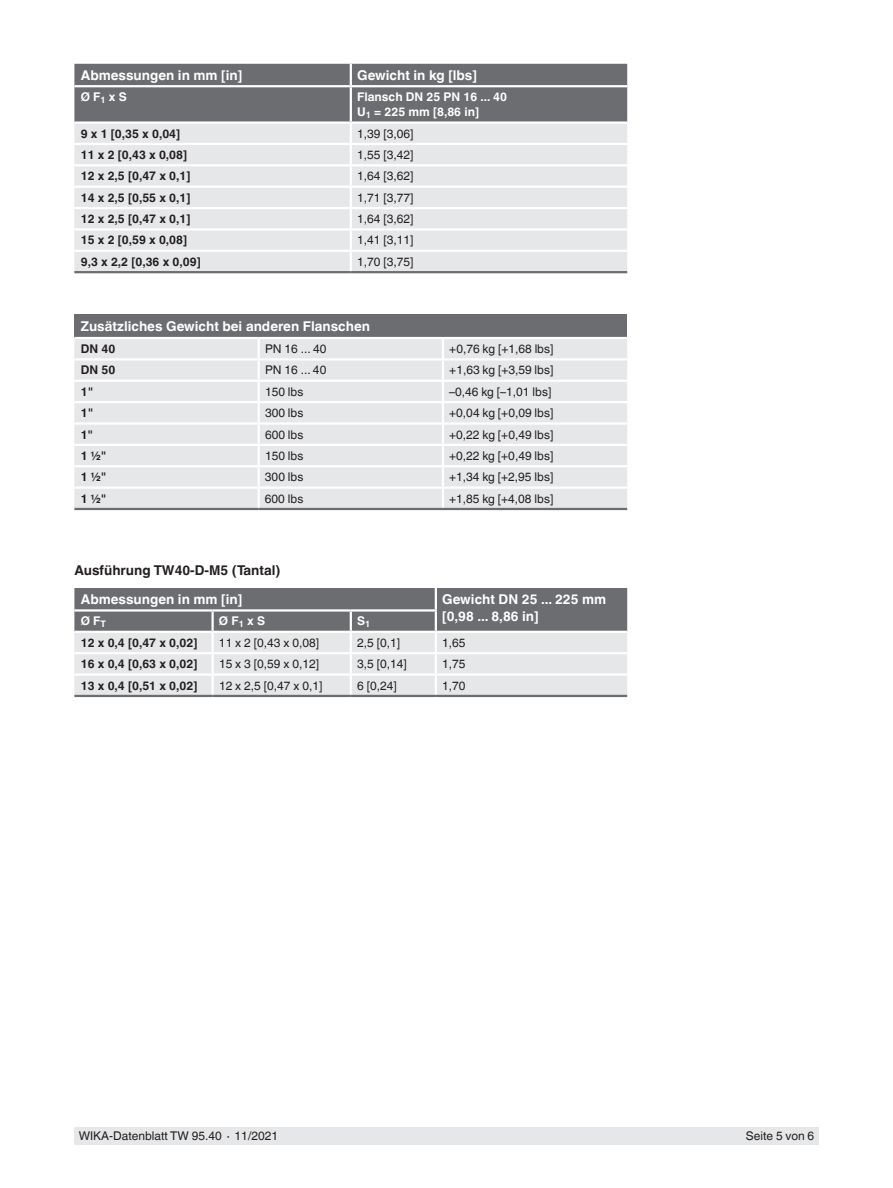
<style>
.page{position:relative;width:893px;height:1188px;background:#fff}
.page>*{position:absolute;margin:0;border:0;box-sizing:border-box;transform-origin:0 0}
.t1{font:700 13.5px/16.5px "Helvetica World";color:#fff}
.t2{font:700 13.5px "Helvetica World";color:#231f20}
.t3{font:12px "Helvetica World";color:#231f20}
.t4{font:700 12px "Helvetica World";color:#231f20}
.t5{font:700 12px/15px "Helvetica World";color:#fff}
</style>
<div class="page">
<div style="left:74px;top:1128px;width:745px;height:17px;background:#e6e7e9"></div>
<div style="left:74px;top:166px;width:553px;height:105px;background:#e6e7e9"></div>
<svg style="left:74px;top:64px;width:553px;height:100px;background:#a1a2a5"></svg>
<hr style="left:351px;top:186px;width:276px;height:2px;background:#fff">
<hr style="left:351px;top:207px;width:276px;height:2px;background:#fff">
<hr style="left:351px;top:228px;width:276px;height:3px;background:#fff">
<hr style="left:351px;top:250px;width:276px;height:2px;background:#fff">
<hr style="left:350px;top:64px;width:2px;height:21px;background:#fff">
<hr style="left:351px;top:271px;width:276px;height:2px;background:#6c6d70">
<hr style="left:74px;top:85px;width:277px;height:2px;background:#fff">
<hr style="left:74px;top:121px;width:277px;height:3px;background:#fff">
<hr style="left:74px;top:143px;width:277px;height:2px;background:#fff">
<hr style="left:350px;top:166px;width:2px;height:20px;background:#fff">
<hr style="left:74px;top:186px;width:277px;height:2px;background:#fff">
<hr style="left:74px;top:207px;width:277px;height:2px;background:#fff">
<hr style="left:74px;top:228px;width:277px;height:3px;background:#fff">
<hr style="left:74px;top:250px;width:277px;height:2px;background:#fff">
<svg style="left:350px;top:188px;width:2px;height:83px"></svg>
<hr style="left:74px;top:271px;width:277px;height:2px;background:#6c6d70">
<div style="left:74px;top:315px;width:553px;height:23px;background:#6c6d70"></div>
<div style="left:74px;top:339px;width:553px;height:169px;background:#e6e7e9"></div>
<hr style="left:74px;top:358px;width:185px;height:3px;background:#fff">
<hr style="left:259px;top:358px;width:184px;height:3px;background:#fff">
<hr style="left:443px;top:358px;width:184px;height:3px;background:#fff">
<hr style="left:74px;top:380px;width:185px;height:2px;background:#fff">
<hr style="left:259px;top:380px;width:184px;height:2px;background:#fff">
<hr style="left:443px;top:380px;width:184px;height:2px;background:#fff">
<hr style="left:74px;top:401px;width:185px;height:2px;background:#fff">
<hr style="left:259px;top:401px;width:184px;height:2px;background:#fff">
<hr style="left:443px;top:401px;width:184px;height:2px;background:#fff">
<hr style="left:74px;top:422px;width:185px;height:3px;background:#fff">
<hr style="left:259px;top:422px;width:184px;height:3px;background:#fff">
<hr style="left:443px;top:422px;width:184px;height:3px;background:#fff">
<hr style="left:74px;top:444px;width:185px;height:2px;background:#fff">
<hr style="left:259px;top:444px;width:184px;height:2px;background:#fff">
<hr style="left:443px;top:444px;width:184px;height:2px;background:#fff">
<hr style="left:74px;top:465px;width:185px;height:2px;background:#fff">
<hr style="left:259px;top:465px;width:184px;height:2px;background:#fff">
<hr style="left:443px;top:465px;width:184px;height:2px;background:#fff">
<hr style="left:74px;top:486px;width:185px;height:3px;background:#fff">
<hr style="left:259px;top:486px;width:184px;height:3px;background:#fff">
<svg style="left:258px;top:339px;width:2px;height:169px"></svg>
<hr style="left:443px;top:486px;width:184px;height:3px;background:#fff">
<svg style="left:442px;top:339px;width:2px;height:169px"></svg>
<hr style="left:74px;top:337px;width:185px;height:2px;background:#fff">
<hr style="left:259px;top:337px;width:184px;height:2px;background:#fff">
<hr style="left:443px;top:337px;width:184px;height:2px;background:#fff">
<hr style="left:74px;top:508px;width:185px;height:2px;background:#6c6d70">
<hr style="left:259px;top:508px;width:184px;height:2px;background:#6c6d70">
<hr style="left:443px;top:508px;width:184px;height:2px;background:#6c6d70">
<hr style="left:74px;top:695px;width:139px;height:2px;background:#6c6d70">
<hr style="left:213px;top:695px;width:138px;height:2px;background:#6c6d70">
<hr style="left:351px;top:695px;width:85px;height:2px;background:#6c6d70">
<hr style="left:436px;top:695px;width:191px;height:2px;background:#6c6d70">
<svg style="left:74px;top:588px;width:553px;height:108px;background:#b8b9bb"></svg>
<hr style="left:436px;top:631px;width:191px;height:2px;background:#fff">
<p class="t1" style="left:81px;top:67px;width:163px">Abmessungen in mm [in]</p>
<p class="t1" style="left:357px;top:67px;width:121px">Gewicht in kg [lbs]</p>
<p class="t5" style="left:81px;top:90px;width:48px">Ø F<sub>1</sub> x S</p>
<p class="t5" style="left:357px;top:90px;width:151px">Flansch DN 25 PN 16 ... 40<br>U<sub>1</sub> = 225 mm [8,86 in]</p>
<p class="t4" style="left:81px;top:126px;width:101px">9 x 1 [0,35 x 0,04]</p>
<p class="t3" style="left:357px;top:126px;width:58px">1,39 [3,06]</p>
<p class="t4" style="left:81px;top:148px;width:108px">11 x 2 [0,43 x 0,08]</p>
<p class="t3" style="left:357px;top:148px;width:58px">1,55 [3,42]</p>
<p class="t4" style="left:81px;top:169px;width:111px">12 x 2,5 [0,47 x 0,1]</p>
<p class="t3" style="left:357px;top:169px;width:58px">1,64 [3,62]</p>
<p class="t4" style="left:81px;top:191px;width:111px">14 x 2,5 [0,55 x 0,1]</p>
<p class="t3" style="left:357px;top:191px;width:58px">1,71 [3,77]</p>
<p class="t4" style="left:81px;top:212px;width:111px">12 x 2,5 [0,47 x 0,1]</p>
<p class="t3" style="left:357px;top:212px;width:58px">1,64 [3,62]</p>
<p class="t4" style="left:81px;top:233px;width:108px">15 x 2 [0,59 x 0,08]</p>
<p class="t3" style="left:357px;top:233px;width:58px">1,41 [3,11]</p>
<p class="t4" style="left:81px;top:255px;width:121px">9,3 x 2,2 [0,36 x 0,09]</p>
<p class="t3" style="left:357px;top:255px;width:58px">1,70 [3,75]</p>
<p class="t1" style="left:81px;top:318px;width:291px">Zusätzliches Gewicht bei anderen Flanschen</p>
<p class="t4" style="left:81px;top:342px;width:36px">DN 40</p>
<p class="t3" style="left:265px;top:342px;width:63px">PN 16 ... 40</p>
<p class="t3" style="left:449px;top:342px;width:106px">+0,76 kg [+1,68 lbs]</p>
<p class="t4" style="left:81px;top:363px;width:36px">DN 50</p>
<p class="t3" style="left:265px;top:363px;width:63px">PN 16 ... 40</p>
<p class="t3" style="left:449px;top:363px;width:106px">+1,63 kg [+3,59 lbs]</p>
<p class="t4" style="left:81px;top:385px;width:14px">1"</p>
<p class="t3" style="left:265px;top:385px;width:40px">150 lbs</p>
<p class="t3" style="left:449px;top:385px;width:104px">–0,46 kg [–1,01 lbs]</p>
<p class="t4" style="left:81px;top:406px;width:14px">1"</p>
<p class="t3" style="left:265px;top:406px;width:40px">300 lbs</p>
<p class="t3" style="left:449px;top:406px;width:106px">+0,04 kg [+0,09 lbs]</p>
<p class="t4" style="left:81px;top:427px;width:14px">1"</p>
<p class="t3" style="left:265px;top:427px;width:40px">600 lbs</p>
<p class="t3" style="left:449px;top:427px;width:106px">+0,22 kg [+0,49 lbs]</p>
<p class="t4" style="left:81px;top:449px;width:27px">1 ½"</p>
<p class="t3" style="left:265px;top:449px;width:40px">150 lbs</p>
<p class="t3" style="left:449px;top:449px;width:106px">+0,22 kg [+0,49 lbs]</p>
<p class="t4" style="left:81px;top:470px;width:27px">1 ½"</p>
<p class="t3" style="left:265px;top:470px;width:40px">300 lbs</p>
<p class="t3" style="left:449px;top:470px;width:106px">+1,34 kg [+2,95 lbs]</p>
<p class="t4" style="left:81px;top:491px;width:27px">1 ½"</p>
<p class="t3" style="left:265px;top:491px;width:40px">600 lbs</p>
<p class="t3" style="left:449px;top:491px;width:106px">+1,85 kg [+4,08 lbs]</p>
<p class="t2" style="left:74px;top:562px;width:208px">Ausführung TW40-D-M5 (Tantal)</p>
<p class="t1" style="left:81px;top:591px;width:163px">Abmessungen in mm [in]</p>
<p class="t1" style="left:442px;top:591px;width:165px">Gewicht DN 25 ... 225 mm [0,98 ... 8,86 in]</p>
<p class="t5" style="left:81px;top:614px;width:27px">Ø F<sub>T</sub></p>
<p class="t5" style="left:219px;top:614px;width:48px">Ø F<sub>1</sub> x S</p>
<p class="t5" style="left:357px;top:614px;width:15px">S<sub>1</sub></p>
<p class="t4" style="left:81px;top:636px;width:118px">12 x 0,4 [0,47 x 0,02]</p>
<p class="t3" style="left:219px;top:636px;width:102px">11 x 2 [0,43 x 0,08]</p>
<p class="t3" style="left:357px;top:636px;width:44px">2,5 [0,1]</p>
<p class="t3" style="left:442px;top:636px;width:25px">1,65</p>
<p class="t4" style="left:81px;top:657px;width:118px">16 x 0,4 [0,63 x 0,02]</p>
<p class="t3" style="left:219px;top:657px;width:102px">15 x 3 [0,59 x 0,12]</p>
<p class="t3" style="left:357px;top:657px;width:51px">3,5 [0,14]</p>
<p class="t3" style="left:442px;top:657px;width:25px">1,75</p>
<p class="t4" style="left:81px;top:678px;width:118px">13 x 0,4 [0,51 x 0,02]</p>
<p class="t3" style="left:219px;top:678px;width:105px">12 x 2,5 [0,47 x 0,1]</p>
<p class="t3" style="left:357px;top:678px;width:41px">6 [0,24]</p>
<p class="t3" style="left:442px;top:678px;width:25px">1,70</p>
<p class="t3" style="left:79px;top:1129px;width:201px">WIKA-Datenblatt TW 95.40 ∙ 11/2021</p>
<p class="t3" style="left:746px;top:1129px;width:70px">Seite 5 von 6</p>
</div>
